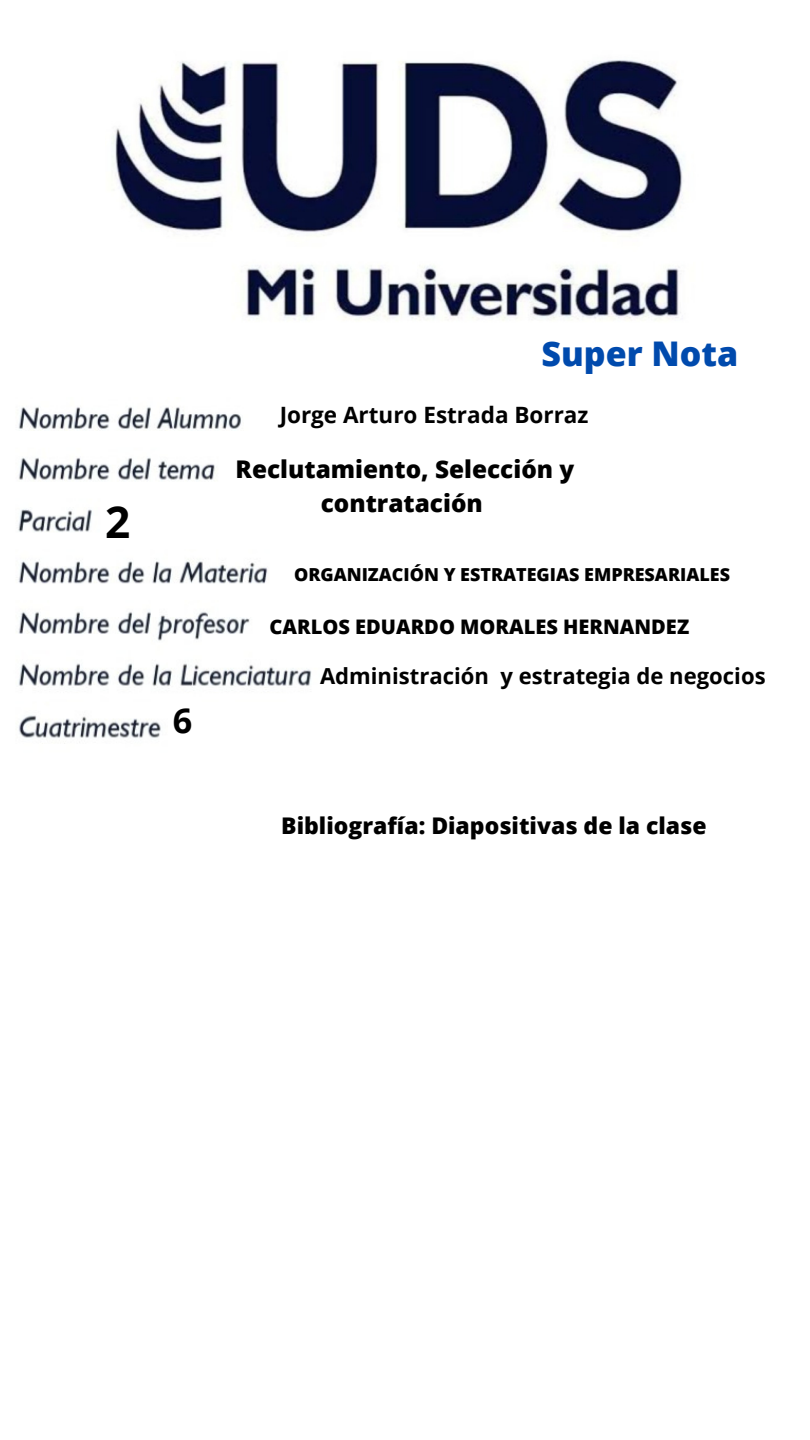
<style>
.page{position:relative;width:810px;height:1440px;background:#fff}
.page>*{position:absolute;margin:0;border:0;box-sizing:border-box;transform-origin:0 0}
.t1{font:700 44.1px "Open Sans";color:#000}
.t2{font:700 34.2px "Open Sans";color:#000}
.t3{font:800 34px "Open Sans";color:#004aad}
.t4{font:800 24.4px/33.9px "Open Sans";color:#000;text-align:center}
.t5{font:800 23px "Open Sans";color:#000}
.t6{font:700 22.5px "Open Sans";color:#000}
.t7{font:700 22.1px "Open Sans";color:#000}
.t8{font:800 20.1px "Open Sans";color:#000}
.t9{font:800 17.9px "Open Sans";color:#000}
</style>
<div class="page">
<img style="left:18px;top:407px;width:294px;height:337px">
<img style="left:113px;top:60px;width:570px;height:261px">
<p class="t1" style="left:105px;top:490px;width:27px">2</p>
<p class="t2" style="left:173px;top:697px;width:21px">6</p>
<p class="t3" style="left:541px;top:330px;width:198px">Super Nota</p>
<p class="t6" style="left:280px;top:399px;width:310px">Jorge Arturo Estrada Borraz</p>
<p class="t4" style="left:236px;top:452px;width:340px">Reclutamiento, Selección y contratación</p>
<p class="t9" style="left:294px;top:562px;width:437px">ORGANIZACIÓN Y ESTRATEGIAS EMPRESARIALES</p>
<p class="t8" style="left:270px;top:613px;width:421px">CARLOS EDUARDO MORALES HERNANDEZ</p>
<p class="t7" style="left:320px;top:661px;width:447px">Administración y estrategia de negocios</p>
<p class="t5" style="left:281px;top:810px;width:427px">Bibliografía: Diapositivas de la clase</p>
</div>
